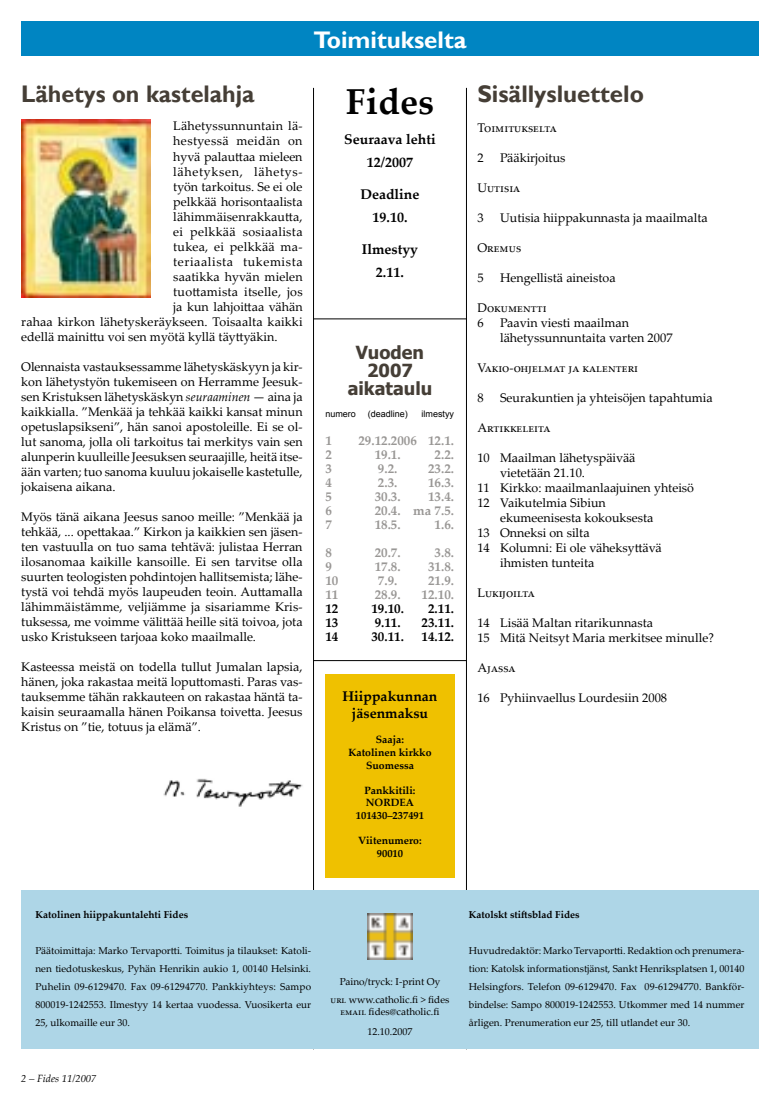
<style>
.page{position:relative;width:780px;height:1106px;background:#fff}
.page>*{position:absolute;margin:0;border:0;box-sizing:border-box;transform-origin:0 0}
.t1{font:700 36px "Palatino Linotype";color:#000}
.t2{font:700 24px "Gill Sans";color:#453e36}
.t3{font:700 24px "Gill Sans";color:#fff}
.t4{font:700 18px/18px "Tahoma";color:#453e36;text-align:center}
.t5{font:700 14px/23px "Palatino Linotype";color:#000;text-align:center}
.t6{font:700 13px "Palatino Linotype";color:#999795}
.t7{font:700 13px "Palatino Linotype";color:#000}
.t8{font:12.5px/15px "Palatino Linotype";color:#000;text-align:justify}
.t9{font:12.5px "Palatino Linotype";letter-spacing:.02em;color:#000}
.t10{font:12.5px "Palatino Linotype";letter-spacing:.025em;color:#000}
.t11{font:12.5px "Palatino Linotype";letter-spacing:.045em;color:#000}
.t12{font:12.5px "Palatino Linotype";letter-spacing:.055em;color:#000}
.t13{font:12.5px "Palatino Linotype";letter-spacing:.03em;color:#000}
.t14{font:700 10.5px/12.6px "Palatino Linotype";color:#000;text-align:center}
.t15{font:italic 10.5px "Palatino Linotype";color:#000}
.t16{font:10px/18px "Palatino Linotype";color:#000;text-align:center}
.t17{font:700 10px "Palatino Linotype";color:#000}
.t18{font:9px "Arial";color:#000}
.s1{font-style:italic}
</style>
<div class="page">
<div style="left:21px;top:21px;width:759px;height:34px;background:#0085c2"></div>
<div style="left:758px;top:21px;width:22px;height:35px;background:#fff"></div>
<img style="left:21px;top:119px;width:129px;height:178px">
<hr style="left:466px;top:88px;width:1px;height:961px;background:#000">
<hr style="left:313px;top:319px;width:153px;height:1px;background:#000">
<hr style="left:313px;top:88px;width:1px;height:961px;background:#000">
<div style="left:21px;top:890px;width:737px;height:159px;background:#aed6e7"></div>
<hr style="left:313px;top:660px;width:153px;height:1px;background:#000">
<img style="left:367px;top:913px;width:45px;height:46px">
<div style="left:325px;top:674px;width:129px;height:203px;background:#efc100"></div>
<img style="left:163px;top:778px;width:140px;height:29px">
<h2 class="t3" style="left:313px;top:25px;width:155px">Toimitukselta</h2>
<h2 class="t2" style="left:21px;top:79px;width:235px">Lähetys on kastelahja</h2>
<p class="t8" style="left:173px;top:118px;width:131px">Lähetyssunnuntain lä-</p>
<p class="t13" style="left:173px;top:132px;width:131px">hestyessä meidän on</p>
<p class="t8" style="left:173px;top:148px;width:131px">hyvä palauttaa mieleen</p>
<p class="t12" style="left:173px;top:162px;width:131px">lähetyksen, lähetys-</p>
<p class="t8" style="left:173px;top:178px;width:131px">työn tarkoitus. Se ei ole</p>
<p class="t8" style="left:173px;top:193px;width:131px">pelkkää horisontaalista</p>
<p class="t8" style="left:173px;top:208px;width:131px">lähimmäisenrakkautta,</p>
<p class="t10" style="left:173px;top:222px;width:131px">ei pelkkää sosiaalista</p>
<p class="t9" style="left:173px;top:237px;width:131px">tukea, ei pelkkää ma-</p>
<p class="t11" style="left:173px;top:252px;width:131px">teriaalista tukemista</p>
<p class="t8" style="left:173px;top:268px;width:131px">saatikka hyvän mielen</p>
<p class="t9" style="left:173px;top:282px;width:131px">tuottamista itselle, jos</p>
<p class="t8" style="left:173px;top:298px;width:131px">ja kun lahjoittaa vähän</p>
<p class="t8" style="left:21px;top:313px;width:283px">rahaa kirkon lähetyskeräykseen. Toisaalta kaikki</p>
<p class="t8" style="left:21px;top:328px;width:258px">edellä mainittu voi sen myötä kyllä täyttyäkin.</p>
<p class="t8" style="left:21px;top:358px;width:283px">Olennaista vastauksessamme lähetyskäskyyn ja kir&shy;kon lähetystyön tukemiseen on Herramme Jeesuk&shy;sen Kristuksen lähetyskäskyn <span class="s1">seuraaminen</span> — aina ja kaikkialla. ”Menkää ja tehkää kaikki kansat minun opetuslapsikseni”, hän sanoi apostoleille. Ei se ol&shy;lut sanoma, jolla oli tarkoitus tai merkitys vain sen alunperin kuulleille Jeesuksen seuraajille, heitä itse&shy;ään varten; tuo sanoma kuuluu jokaiselle kastetulle, jokaisena aikana.</p>
<p class="t8" style="left:21px;top:508px;width:283px">Myös tänä aikana Jeesus sanoo meille: ”Menkää ja tehkää, ... opettakaa.” Kirkon ja kaikkien sen jäsen&shy;ten vastuulla on tuo sama tehtävä: julistaa Herran ilosanomaa kaikille kansoille. Ei sen tarvitse olla suurten teologisten pohdintojen hallitsemista; lähe&shy;tystä voi tehdä myös laupeuden teoin. Auttamalla lähimmäistämme, veljiämme ja sisariamme Kris&shy;tuksessa, me voimme välittää heille sitä toivoa, jota usko Kristukseen tarjoaa koko maailmalle.</p>
<p class="t8" style="left:21px;top:658px;width:283px">Kasteessa meistä on todella tullut Jumalan lapsia, hänen, joka rakastaa meitä loputtomasti. Paras vas&shy;tauksemme tähän rakkauteen on rakastaa häntä ta&shy;kaisin seuraamalla hänen Poikansa toivetta. Jeesus Kristus on ”tie, totuus ja elämä”.</p>
<h1 class="t1" style="left:346px;top:76px;width:90px">Fides</h1>
<p class="t5" style="left:344px;top:127px;width:93px">Seuraava lehti<br>12/2007</p>
<p class="t5" style="left:360px;top:182px;width:61px">Deadline<br>19.10.</p>
<p class="t5" style="left:362px;top:237px;width:57px">Ilmestyy<br>2.11.</p>
<h3 class="t4" style="left:347px;top:342px;width:86px">Vuoden<br>2007 aikataulu</h3>
<p class="t18" style="left:325px;top:408px;width:32px">numero</p>
<p class="t18" style="left:367px;top:408px;width:42px">(deadline)</p>
<p class="t18" style="left:421px;top:408px;width:34px">ilmestyy</p>
<p class="t6" style="left:325px;top:431px;width:8px">1</p>
<p class="t6" style="left:358px;top:431px;width:97px">29.12.2006 12.1.</p>
<p class="t6" style="left:325px;top:445px;width:8px">2</p>
<p class="t6" style="left:374px;top:445px;width:27px">19.1.</p>
<p class="t6" style="left:434px;top:445px;width:21px">2.2.</p>
<p class="t6" style="left:325px;top:459px;width:8px">3</p>
<p class="t6" style="left:378px;top:459px;width:21px">9.2.</p>
<p class="t6" style="left:428px;top:459px;width:27px">23.2.</p>
<p class="t6" style="left:325px;top:473px;width:8px">4</p>
<p class="t6" style="left:378px;top:473px;width:21px">2.3.</p>
<p class="t6" style="left:428px;top:473px;width:27px">16.3.</p>
<p class="t6" style="left:325px;top:487px;width:8px">5</p>
<p class="t6" style="left:374px;top:487px;width:27px">30.3.</p>
<p class="t6" style="left:428px;top:487px;width:27px">13.4.</p>
<p class="t6" style="left:325px;top:501px;width:8px">6</p>
<p class="t6" style="left:374px;top:501px;width:81px">20.4. ma 7.5.</p>
<p class="t6" style="left:325px;top:515px;width:8px">7</p>
<p class="t6" style="left:374px;top:515px;width:27px">18.5.</p>
<p class="t6" style="left:434px;top:515px;width:21px">1.6.</p>
<p class="t6" style="left:325px;top:543px;width:8px">8</p>
<p class="t6" style="left:374px;top:543px;width:27px">20.7.</p>
<p class="t6" style="left:434px;top:543px;width:21px">3.8.</p>
<p class="t6" style="left:325px;top:557px;width:8px">9</p>
<p class="t6" style="left:374px;top:557px;width:27px">17.8.</p>
<p class="t6" style="left:428px;top:557px;width:27px">31.8.</p>
<p class="t6" style="left:325px;top:571px;width:14px">10</p>
<p class="t6" style="left:378px;top:571px;width:21px">7.9.</p>
<p class="t6" style="left:428px;top:571px;width:27px">21.9.</p>
<p class="t6" style="left:325px;top:585px;width:14px">11</p>
<p class="t6" style="left:374px;top:585px;width:27px">28.9.</p>
<p class="t6" style="left:421px;top:585px;width:34px">12.10.</p>
<p class="t7" style="left:325px;top:599px;width:14px">12</p>
<p class="t7" style="left:371px;top:599px;width:34px">19.10.</p>
<p class="t7" style="left:428px;top:599px;width:27px">2.11.</p>
<p class="t7" style="left:325px;top:613px;width:14px">13</p>
<p class="t7" style="left:374px;top:613px;width:27px">9.11.</p>
<p class="t7" style="left:421px;top:613px;width:34px">23.11.</p>
<p class="t7" style="left:325px;top:627px;width:14px">14</p>
<p class="t7" style="left:371px;top:627px;width:34px">30.11.</p>
<p class="t7" style="left:421px;top:627px;width:34px">14.12.</p>
<p class="t5" style="left:342px;top:687px;width:96px;line-height:16.8px">Hiippakunnan jäsenmaksu</p>
<p class="t14" style="left:348px;top:733px;width:85px">Saaja:<br>Katolinen kirkko<br>Suomessa</p>
<p class="t14" style="left:356px;top:783px;width:70px">Pankkitili:<br>NORDEA<br>101430–237491</p>
<p class="t14" style="left:358px;top:834px;width:65px">Viitenumero:<br>90010</p>
<h2 class="t2" style="left:477px;top:79px;width:168px">Sisällysluettelo</h2>
<p class="t8" style="left:477px;top:119px;width:81px">Toimitukselta</p>
<p class="t8" style="left:477px;top:149px;width:8px">2</p>
<p class="t8" style="left:500px;top:149px;width:67px">Pääkirjoitus</p>
<p class="t8" style="left:477px;top:179px;width:45px">Uutisia</p>
<p class="t8" style="left:477px;top:209px;width:8px">3</p>
<p class="t8" style="left:500px;top:209px;width:209px">Uutisia hiippakunnasta ja maailmalta</p>
<p class="t8" style="left:477px;top:239px;width:45px">Oremus</p>
<p class="t8" style="left:477px;top:269px;width:8px">5</p>
<p class="t8" style="left:500px;top:269px;width:117px">Hengellistä aineistoa</p>
<p class="t8" style="left:477px;top:299px;width:71px">Dokumentti<br>6</p>
<p class="t8" style="left:500px;top:314px;width:174px">Paavin viesti maailman lähetyssunnuntaita varten 2007</p>
<p class="t8" style="left:477px;top:359px;width:162px">Vakio-ohjelmat ja kalenteri</p>
<p class="t8" style="left:477px;top:389px;width:8px">8</p>
<p class="t8" style="left:500px;top:389px;width:214px">Seurakuntien ja yhteisöjen tapahtumia</p>
<p class="t8" style="left:477px;top:419px;width:75px">Artikkeleita</p>
<p class="t8" style="left:477px;top:449px;width:160px">10 Maailman lähetyspäivää</p>
<p class="t8" style="left:500px;top:464px;width:86px">vietetään 21.10.</p>
<p class="t8" style="left:477px;top:479px;width:218px">11 Kirkko: maailmanlaajuinen yhteisö</p>
<p class="t8" style="left:477px;top:494px;width:130px">12 Vaikutelmia Sibiun</p>
<p class="t8" style="left:500px;top:509px;width:155px">ekumeenisesta kokouksesta</p>
<p class="t8" style="left:477px;top:524px;width:114px">13 Onneksi on silta</p>
<p class="t8" style="left:477px;top:539px;width:186px">14 Kolumni: Ei ole väheksyttävä</p>
<p class="t8" style="left:500px;top:554px;width:96px">ihmisten tunteita</p>
<p class="t8" style="left:477px;top:584px;width:59px">Lukijoilta</p>
<p class="t8" style="left:477px;top:614px;width:238px">14 Lisää Maltan ritarikunnasta<br>15 Mitä Neitsyt Maria merkitsee minulle?</p>
<p class="t8" style="left:477px;top:659px;width:40px">Ajassa</p>
<p class="t8" style="left:477px;top:689px;width:191px">16 Pyhiinvaellus Lourdesiin 2008</p>
<p class="t17" style="left:35px;top:907px;width:154px">Katolinen hiippakuntalehti Fides</p>
<p class="t16" style="left:35px;top:940px;width:277px;text-align:justify">Päätoimittaja: Marko Tervaportti. Toimitus ja tilaukset: Katoli&shy;nen tiedotuskeskus, Pyhän Henrikin aukio 1, 00140 Helsinki.<br>Puhelin 09-6129470. Fax 09-61294770. Pankkiyhteys: Sampo 800019-1242553. Ilmestyy 14 kertaa vuodessa. Vuosikerta eur 25, ulkomaille eur 30.</p>
<p class="t15" style="left:29px;top:1071px;width:69px">– Fides 11/2007</p>
<p class="t16" style="left:330px;top:971px;width:120px">Paino/tryck: I-print Oy<br>url www.catholic.fi &gt; fides</p>
<p class="t16" style="left:340px;top:1000px;width:100px;line-height:20px">email fides@catholic.fi<br>12.10.2007</p>
<p class="t17" style="left:469px;top:907px;width:112px">Katolskt stiftsblad Fides</p>
<p class="t16" style="left:469px;top:940px;width:277px;text-align:justify">Huvudredaktör: Marko Tervaportti. Redaktion och prenumera&shy;tion: Katolsk informationstjänst, Sankt Henriksplatsen 1, 00140<br>Helsingfors. Telefon 09-6129470. Fax 09-61294770. Bankför&shy;bindelse: Sampo 800019-1242553. Utkommer med 14 nummer årligen. Prenumeration eur 25, till utlandet eur 30.</p>
</div>
